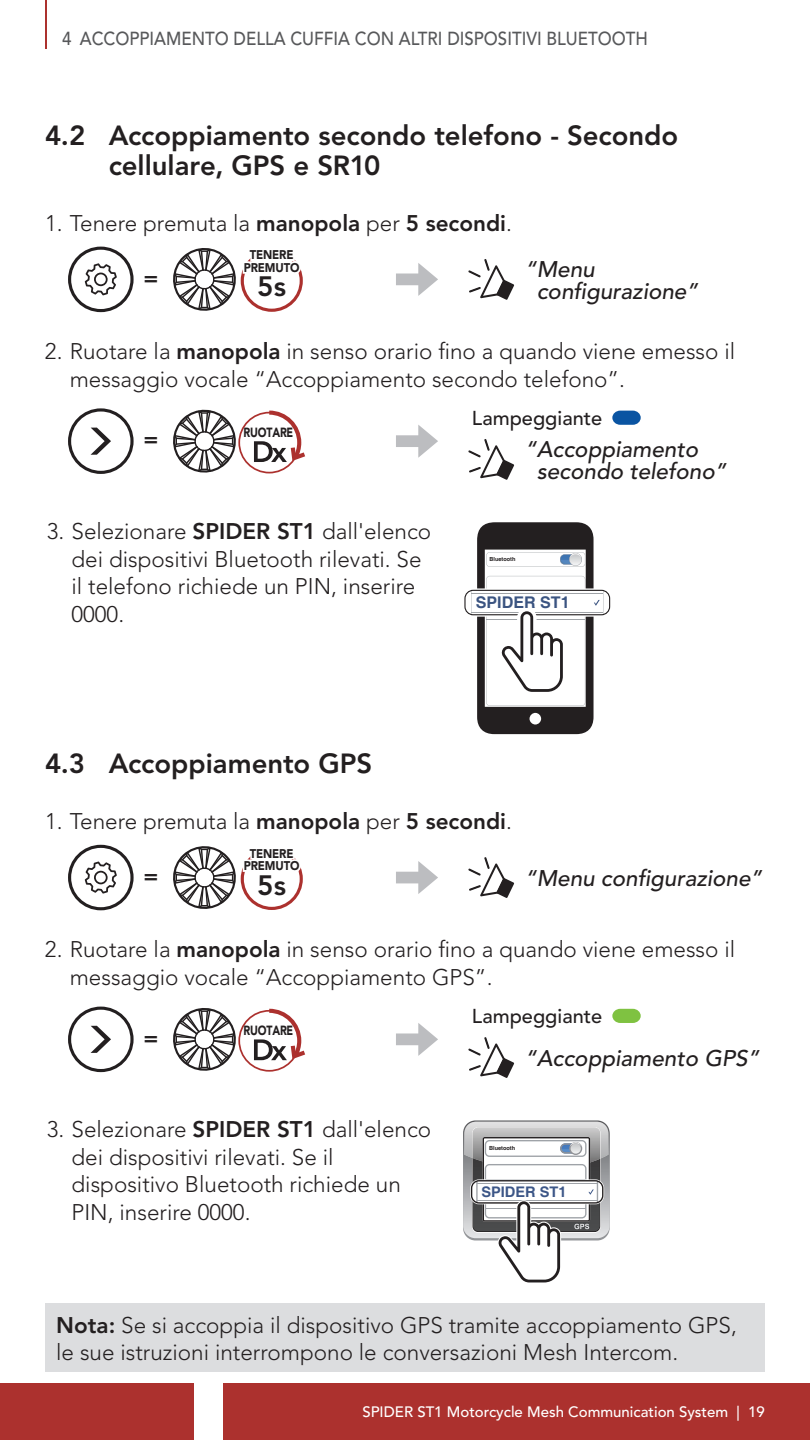
<style>
.page{position:relative;width:810px;height:1440px;background:#fff}
.page>*{position:absolute;margin:0;border:0;box-sizing:border-box;transform-origin:0 0}
.t1{font:800 27.88px "Avenir LT Std";color:#231f20}
.t2{font:800 27.5px/30px "Avenir LT Std";color:#231f20}
.t3{font:300 22.5px/27.5px "Avenir LT Std";color:#231f20}
.t4{font:italic 500 22.5px/22.5px "Avenir LT Std";color:#231f20}
.t5{font:800 22.5px "Avenir LT Std";color:#231f20}
.t6{font:500 20px "Avenir LT Std";color:#231f20}
.t7{font:500 18.75px "Avenir LT Std";color:#57585a;scale:.9 1}
.t8{font:700 16.12px "Helvetica";color:#3b5481}
.t9{font:500 15px "Avenir LT Std";color:#fff}
.t10{font:700 14.62px "Helvetica";color:#3c5687}
.t11{font:900 13.25px "Avenir LT Std";letter-spacing:-.02em;color:#231f20;scale:.8 1}
.t12{font:900 12.62px/12.6px "Avenir LT Std";letter-spacing:-.01em;color:#231f20;text-align:center;scale:.9 1}
.t13{font:700 5.62px "Helvetica";color:#231f20}
.t14{font:700 5.62px "Helvetica";color:#3b5481}
.t15{font:700 5.62px "Helvetica";color:#3c5687}
.s1{font-weight:800}
</style>
<div class="page">
<div style="left:0;top:1383px;width:194px;height:57px;background:#ac312e"></div>
<div style="left:223px;top:1383px;width:587px;height:57px;background:#ac312e"></div>
<hr style="left:45px;top:0;width:1px;height:49px;background:#ac312e">
<svg style="left:68px;top:247px;width:66px;height:65px"></svg>
<svg style="left:173px;top:248px;width:130px;height:64px"></svg>
<svg style="left:396px;top:263px;width:42px;height:33px"></svg>
<svg style="left:468px;top:259px;width:46px;height:41px"></svg>
<svg style="left:68px;top:408px;width:66px;height:66px"></svg>
<svg style="left:173px;top:410px;width:132px;height:63px"></svg>
<svg style="left:396px;top:425px;width:42px;height:33px"></svg>
<svg style="left:612px;top:411px;width:29px;height:14px"></svg>
<svg style="left:468px;top:439px;width:46px;height:41px"></svg>
<svg style="left:465px;top:590px;width:145px;height:25px"></svg>
<div style="left:463px;top:588px;width:149px;height:29px;border:4px solid #fff;border-radius:8px"></div>
<div style="left:464px;top:590px;width:146px;height:25px;border:1px solid #231f20;border-radius:8px"></div>
<svg style="left:471px;top:522px;width:132px;height:212px"></svg>
<svg style="left:68px;top:845px;width:66px;height:65px"></svg>
<svg style="left:173px;top:846px;width:130px;height:64px"></svg>
<svg style="left:396px;top:861px;width:42px;height:33px"></svg>
<svg style="left:468px;top:857px;width:46px;height:41px"></svg>
<svg style="left:68px;top:1007px;width:66px;height:65px"></svg>
<svg style="left:173px;top:1008px;width:132px;height:64px"></svg>
<svg style="left:396px;top:1023px;width:42px;height:33px"></svg>
<svg style="left:612px;top:1009px;width:29px;height:14px"></svg>
<svg style="left:468px;top:1037px;width:46px;height:41px"></svg>
<svg style="left:463px;top:1120px;width:147px;height:163px"></svg>
<div style="left:45px;top:1303px;width:720px;height:68px;background:#dcdddf"></div>
<p class="t7" style="left:62px;top:28px;width:88px">4 Accoppiame</p>
<p class="t7" style="left:192px;top:28px;width:59px">nto della</p>
<p class="t7" style="left:290px;top:28px;width:131px">cuffia con altri</p>
<p class="t7" style="left:447px;top:28px;width:11px">disp</p>
<p class="t7" style="left:484px;top:28px;width:184px">ositivi Bluetooth</p>
<p class="t2" style="left:109px;top:120px;width:571px;text-indent:-64px">4.2 Accoppiamento secondo telefono - Secondo cellulare, GPS e SR10</p>
<p class="t3" style="left:45px;top:209px;width:468px">1. Tenere premuta la <span class="s1">manopola</span> per <span class="s1">5 secondi</span>.</p>
<p class="t5" style="left:144px;top:265px;width:16px">=</p>
<p class="t1" style="left:257px;top:270px;width:30px">5s</p>
<p class="t12" style="left:244px;top:249px;width:64px">TENERE<br>PREMUTO</p>
<p class="t4" style="left:537px;top:258px;width:163px;text-indent:-12px">“Menu configurazione”</p>
<p class="t3" style="left:70px;top:338px;width:667px;text-indent:-25px">2. Ruotare la <span class="s1">manopola</span> in senso orario fino a quando viene emesso il messaggio vocale “Accoppiamento secondo telefono”.</p>
<p class="t5" style="left:144px;top:426px;width:16px">=</p>
<p class="t11" style="left:244px;top:424px;width:64px">RUOTARE</p>
<p class="t3" style="left:72px;top:518px;width:361px;text-indent:-25px">3. Selezionare <span class="s1">SPIDER ST1</span> dall'elenco dei dispositivi Bluetooth rilevati. Se il telefono richiede un PIN, inserire<br>0000.</p>
<p class="t6" style="left:472px;top:406px;width:132px">Lampeggiante</p>
<p class="t4" style="left:537px;top:438px;width:191px;text-indent:-12px">“Accoppiamento secondo telefono”</p>
<p class="t13" style="left:490px;top:556px;width:27px">Bluetooth</p>
<p class="t8" style="left:476px;top:592px;width:95px">SPIDER ST1</p>
<p class="t14" style="left:490px;top:594px;width:7px">Pi</p>
<p class="t2" style="left:45px;top:749px;width:329px">4.3 Accoppiamento GPS</p>
<p class="t3" style="left:45px;top:807px;width:468px">1. Tenere premuta la <span class="s1">manopola</span> per <span class="s1">5 secondi</span>.</p>
<p class="t5" style="left:144px;top:863px;width:16px">=</p>
<p class="t1" style="left:257px;top:868px;width:30px">5s</p>
<p class="t12" style="left:244px;top:847px;width:64px">TENERE<br>PREMUTO</p>
<p class="t4" style="left:525px;top:868px;width:239px">“Menu configurazione”</p>
<p class="t3" style="left:70px;top:936px;width:667px;text-indent:-25px">2. Ruotare la <span class="s1">manopola</span> in senso orario fino a quando viene emesso il messaggio vocale “Accoppiamento GPS”.</p>
<p class="t5" style="left:144px;top:1025px;width:16px">=</p>
<p class="t11" style="left:244px;top:1022px;width:64px">RUOTARE</p>
<p class="t3" style="left:72px;top:1116px;width:361px;text-indent:-25px">3. Selezionare <span class="s1">SPIDER ST1</span> dall'elenco dei dispositivi rilevati. Se il dispositivo Bluetooth richiede un<br>PIN, inserire 0000.</p>
<p class="t6" style="left:472px;top:1004px;width:132px">Lampeggiante</p>
<p class="t4" style="left:525px;top:1048px;width:236px">“Accoppiamento GPS”</p>
<p class="t13" style="left:489px;top:1145px;width:28px">Bluetooth</p>
<p class="t10" style="left:481px;top:1182px;width:87px">SPIDER ST1</p>
<p class="t15" style="left:489px;top:1183px;width:7px">Pi</p>
<p class="t3" style="left:56px;top:1312px;width:682px;line-height:27px"><span class="s1">Nota:</span> Se si accoppia il dispositivo GPS tramite accoppiamento GPS, le sue istruzioni interrompono le conversazioni Mesh Intercom.</p>
<p class="t9" style="left:362px;top:1403px;width:404px">SPIDER ST1 Motorcycle Mesh Communication System | 19</p>
</div>
